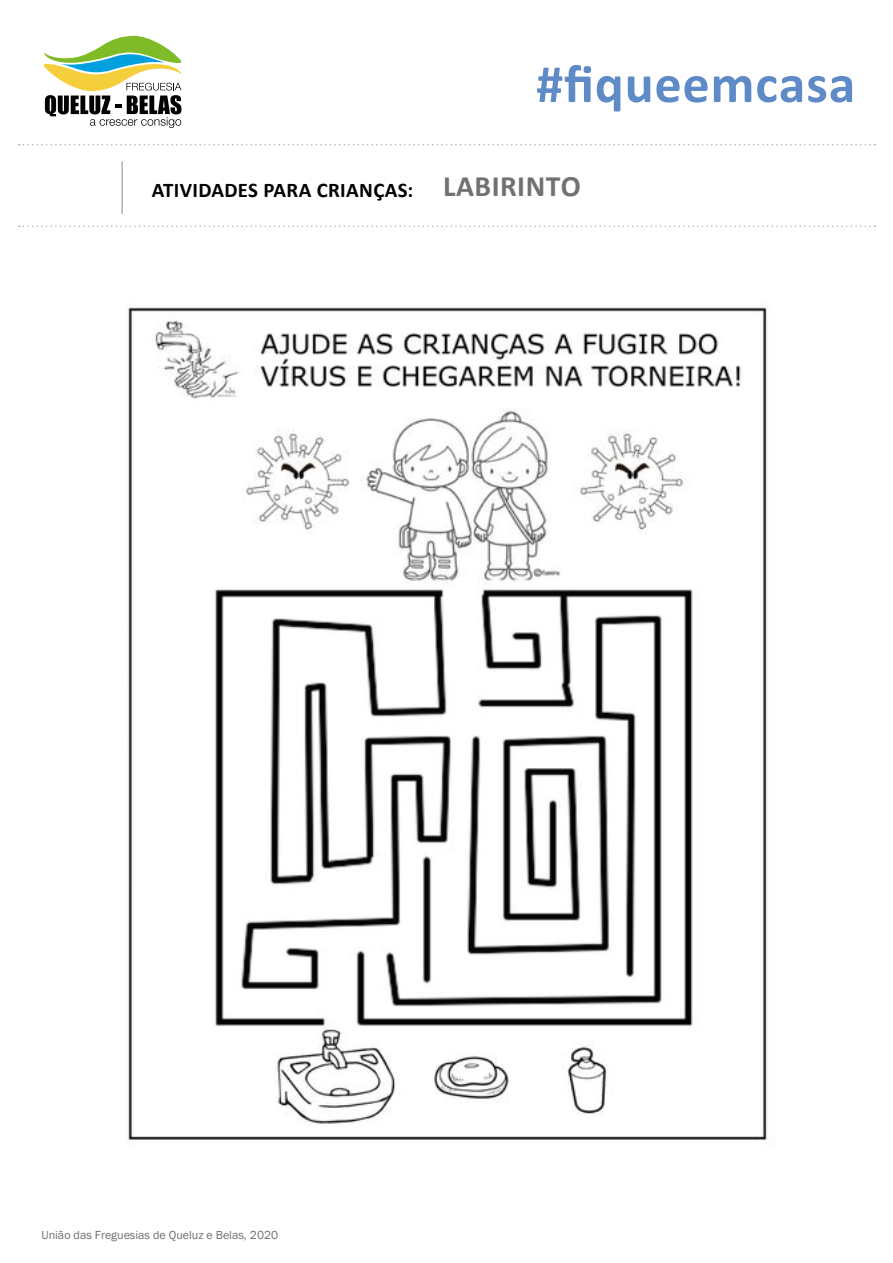
<style>
.page{position:relative;width:893px;height:1263px;background:#fff}
.page>*{position:absolute;margin:0;border:0;box-sizing:border-box;transform-origin:0 0}
.t1{font:700 54px "Calibri";letter-spacing:.015em;color:#5f8ac8}
.t2{font:700 29.7px "Calibri";letter-spacing:.015em;color:#727070}
.t3{font:700 20.85px "Calibri";letter-spacing:.015em;color:#020202}
.t4{font:12px "Franklin Gothic";color:#706f6f}
</style>
<div class="page">
<svg style="left:19px;top:144px;width:856px;height:1px"></svg>
<svg style="left:19px;top:225px;width:856px;height:2px"></svg>
<hr style="left:122px;top:161px;width:1px;height:53px;background:#878787">
<svg style="left:44px;top:36px;width:137px;height:92px"></svg>
<img style="left:127px;top:305px;width:641px;height:838px">
<div style="left:136px;top:558px;width:24px;height:327px;background:#fff"></div>
<h3 class="t3" style="left:152px;top:176px;width:263px">ATIVIDADES PARA CRIANÇAS:</h3>
<h1 class="t1" style="left:536px;top:46px;width:321px">#fiqueemcasa</h1>
<h2 class="t2" style="left:443px;top:165px;width:139px">LABIRINTO</h2>
<p class="t4" style="left:41px;top:1227px;width:238px">União das Freguesias de Queluz e Belas, 2020</p>
</div>
